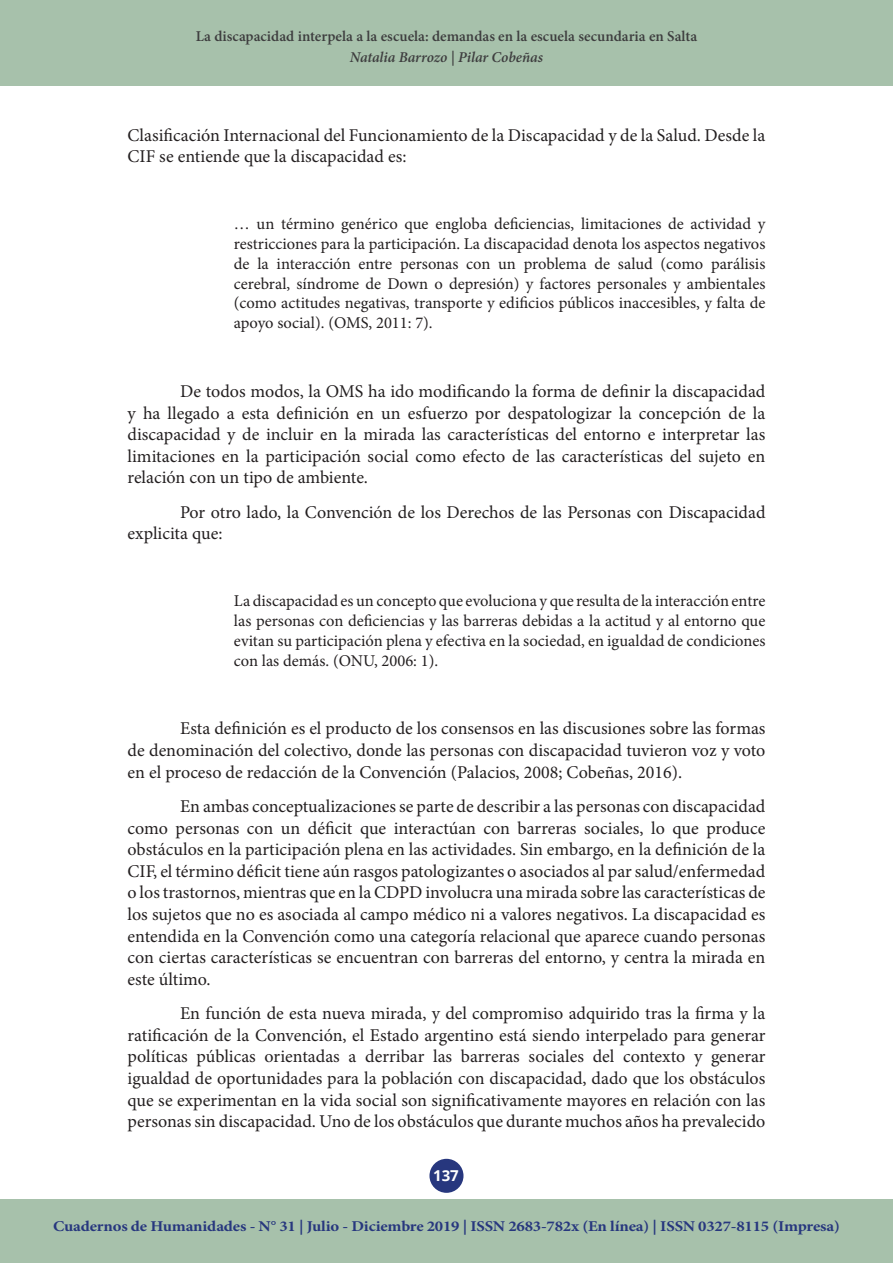
<style>
.page{position:relative;width:893px;height:1263px;background:#fff}
.page>*{position:absolute;margin:0;border:0;box-sizing:border-box;transform-origin:0 0}
.t1{font:18px/21.6px "Minion Pro";color:#231f20;text-align:justify}
.t2{font:16.5px/19.8px "Minion Pro";color:#231f20;text-align:justify}
.t3{font:700 15px "Minion Pro";letter-spacing:-.01em;color:#27377e;scale:1.11 1}
.t4{font:600 15px "Minion Pro";color:#3e3e3f}
.t5{font:italic 600 15px "Minion Pro";letter-spacing:-.005em;color:#3e3e3f}
.t6{font:700 15px "Open Sans";color:#fff}
</style>
<div class="page">
<div style="left:429px;top:1159px;width:34px;height:34px;background:#27377e;border-radius:50%"></div>
<div style="left:0;top:0;width:893px;height:85px;background:#a7c1ab"></div>
<div style="left:0;top:1199px;width:893px;height:64px;background:#a7c1ab"></div>
<p class="t4" style="left:196px;top:26px;width:503px">La discapacidad interpela a la escuela: demandas en la escuela secundaria en Salta</p>
<p class="t5" style="left:350px;top:46px;width:195px">Natalia Barrozo | Pilar Cobeñas</p>
<p class="t1" style="left:128px;top:124px;width:639px">Clasificación Internacional del Funcionamiento de la Discapacidad y de la Salud. Desde la<br>CIF se entiende que la discapacidad es:</p>
<p class="t2" style="left:234px;top:214px;width:533px">… un término genérico que engloba deficiencias, limitaciones de actividad y restricciones para la participación. La discapacidad denota los aspectos negativos de la interacción entre personas con un problema de salud (como parálisis cerebral, síndrome de Down o depresión) y factores personales y ambientales (como actitudes negativas, transporte y edificios públicos inaccesibles, y falta de apoyo social). (OMS, 2011: 7).</p>
<p class="t1" style="left:128px;top:380px;width:639px;text-indent:52px">De todos modos, la OMS ha ido modificando la forma de definir la discapacidad y ha llegado a esta definición en un esfuerzo por despatologizar la concepción de la discapacidad y de incluir en la mirada las características del entorno e interpretar las limitaciones en la participación social como efecto de las características del sujeto en relación con un tipo de ambiente.</p>
<p class="t1" style="left:128px;top:501px;width:639px;text-indent:52px">Por otro lado, la Convención de los Derechos de las Personas con Discapacidad explicita que:</p>
<p class="t2" style="left:234px;top:591px;width:533px">La discapacidad es un concepto que evoluciona y que resulta de la interacción entre las personas con deficiencias y las barreras debidas a la actitud y al entorno que evitan su participación plena y efectiva en la sociedad, en igualdad de condiciones con las demás. (ONU, 2006: 1).</p>
<p class="t1" style="left:128px;top:718px;width:639px;text-indent:52px">Esta definición es el producto de los consensos en las discusiones sobre las formas de denominación del colectivo, donde las personas con discapacidad tuvieron voz y voto en el proceso de redacción de la Convención (Palacios, 2008; Cobeñas, 2016).</p>
<p class="t1" style="left:128px;top:795px;width:639px;text-indent:52px">En ambas conceptualizaciones se parte de describir a las personas con discapacidad como personas con un déficit que interactúan con barreras sociales, lo que produce obstáculos en la participación plena en las actividades. Sin embargo, en la definición de la CIF, el término déficit tiene aún rasgos patologizantes o asociados al par salud/enfermedad o los trastornos, mientras que en la CDPD involucra una mirada sobre las características de los sujetos que no es asociada al campo médico ni a valores negativos. La discapacidad es entendida en la Convención como una categoría relacional que aparece cuando personas con ciertas características se encuentran con barreras del entorno, y centra la mirada en este último.</p>
<p class="t1" style="left:128px;top:1002px;width:639px;text-indent:52px">En función de esta nueva mirada, y del compromiso adquirido tras la firma y la ratificación de la Convención, el Estado argentino está siendo interpelado para generar políticas públicas orientadas a derribar las barreras sociales del contexto y generar igualdad de oportunidades para la población con discapacidad, dado que los obstáculos que se experimentan en la vida social son significativamente mayores en relación con las personas sin discapacidad. Uno de los obstáculos que durante muchos años ha prevalecido</p>
<p class="t6" style="left:433px;top:1165px;width:27px">137</p>
<p class="t3" style="left:53px;top:1216px;width:710px">Cuadernos de Humanidades - N° 31 | Julio - Diciembre 2019 | ISSN 2683-782x (En línea) | ISSN 0327-8115 (Impresa)</p>
</div>
